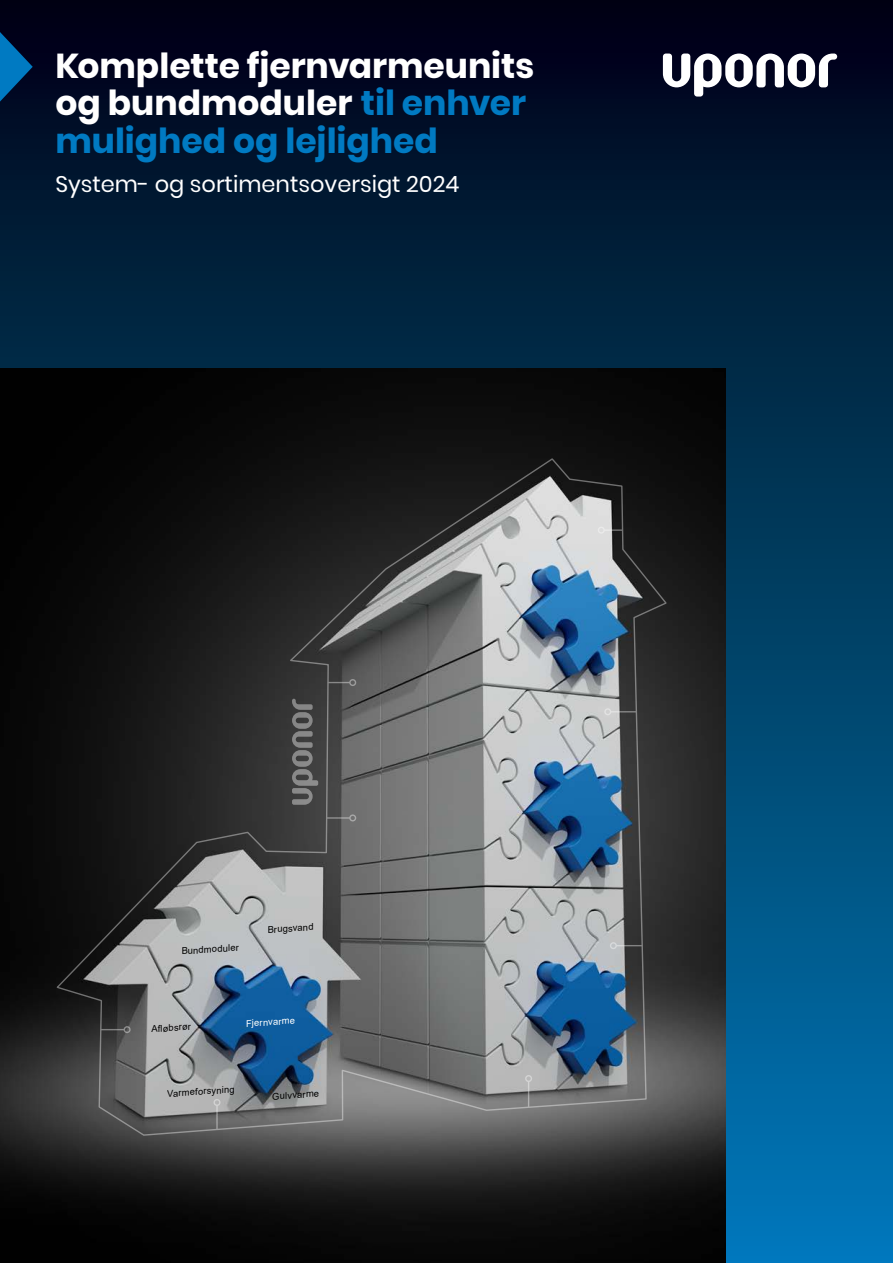
<style>
.page{position:relative;width:893px;height:1263px;background:#fff}
.page>*{position:absolute;margin:0;border:0;box-sizing:border-box;transform-origin:0 0}
.t1{font:700 34.5px/38px "Poppins";color:#fff}
.t2{font:22.5px "Poppins";color:#fff}
.t3{font:9.3px "Arial";color:#000}
.t4{font:9.3px "Arial";color:#fff}
.s1{color:#007ac2}
</style>
<div class="page">
<div style="left:0;top:0;width:893px;height:1263px;background:linear-gradient(to bottom,#000516,#007aba)"></div>
<svg style="left:663px;top:54px;width:174px;height:43px"></svg>
<svg style="left:0;top:32px;width:33px;height:70px;background:#003d6e"></svg>
<img style="left:0;top:368px;width:725px;height:895px">
<svg style="left:55px;top:457px;width:613px;height:679px;background:#555b60"></svg>
<svg style="left:605px;top:529px;width:18px;height:2px"></svg>
<div style="left:598px;top:527px;width:7px;height:7px;border:1px solid #fff;border-radius:50%"></div>
<svg style="left:611px;top:711px;width:26px;height:1px"></svg>
<div style="left:604px;top:708px;width:7px;height:7px;border:1px solid #fff;border-radius:50%"></div>
<svg style="left:617px;top:945px;width:25px;height:1px"></svg>
<div style="left:610px;top:942px;width:7px;height:7px;border:1px solid #fff;border-radius:50%"></div>
<svg style="left:528px;top:1082px;width:1px;height:25px"></svg>
<div style="left:525px;top:1075px;width:7px;height:7px;border:1px solid #fff;border-radius:50%"></div>
<hr style="left:326px;top:817px;width:24px;height:2px;background:#fff">
<div style="left:349px;top:814px;width:7px;height:7px;border:1px solid #fff;border-radius:50%"></div>
<svg style="left:101px;top:1029px;width:23px;height:1px"></svg>
<div style="left:124px;top:1026px;width:7px;height:7px;border:1px solid #fff;border-radius:50%"></div>
<hr style="left:216px;top:1105px;width:2px;height:24px;background:#fff">
<div style="left:213px;top:1099px;width:8px;height:7px;border:1px solid #fff;border-radius:50%"></div>
<svg style="left:328px;top:682px;width:21px;height:1px"></svg>
<div style="left:349px;top:679px;width:7px;height:7px;border:1px solid #fff;border-radius:50%"></div>
<p class="t1" style="left:55px;top:47px;width:480px">Komplette fjernvarmeunits og bundmoduler <span class="s1">til enhver mulighed og lejlighed</span></p>
<p class="t2" style="left:55px;top:171px;width:405px">System- og sortimentsoversigt 2024</p>
<p class="t3" style="left:181px;top:945px;width:59px;rotate:-4deg">Bundmoduler</p>
<p class="t3" style="left:267px;top:923px;width:48px;rotate:-4deg">Brugsvand</p>
<p class="t3" style="left:151px;top:1023px;width:41px;rotate:-4deg">Afløbsrør</p>
<p class="t4" style="left:245px;top:1017px;width:50px;rotate:-4deg">Fjernvarme</p>
<p class="t3" style="left:166px;top:1087px;width:69px;rotate:-4deg">Varmeforsyning</p>
<p class="t3" style="left:272px;top:1090px;width:49px;rotate:-4deg">Gulvvarme</p>
</div>
